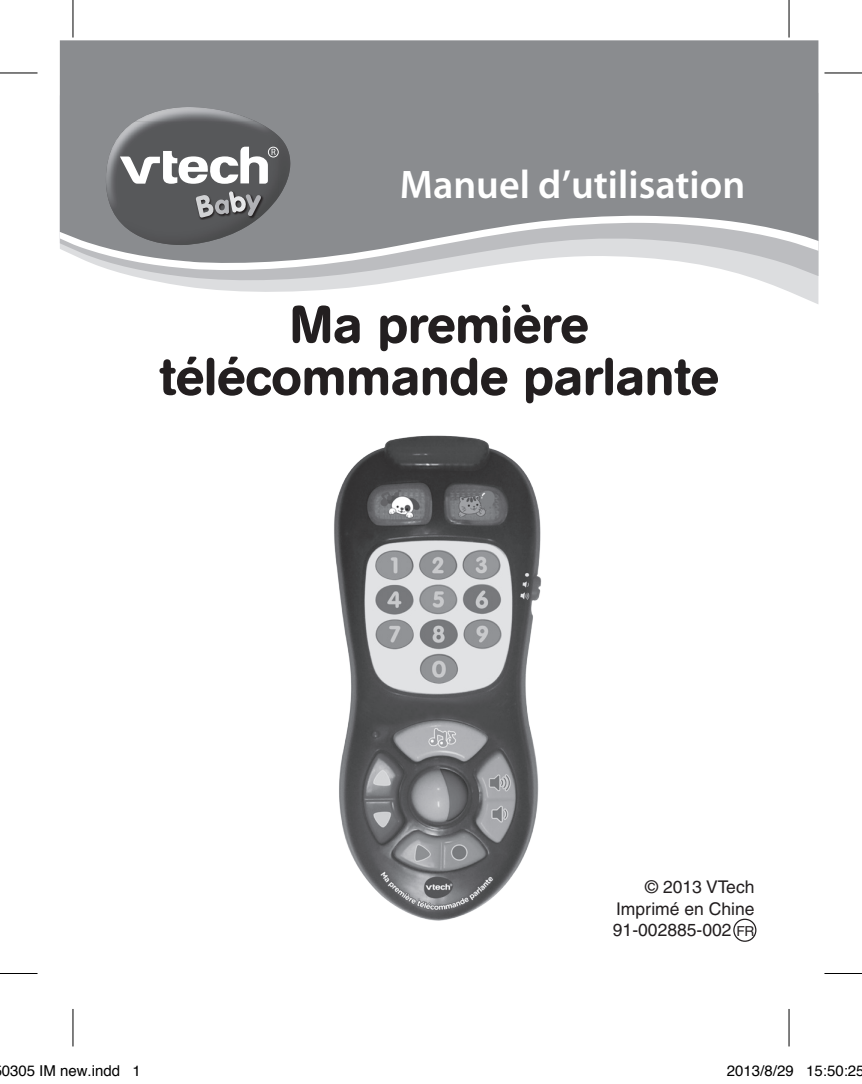
<style>
.page{position:relative;width:862px;height:1084px;background:#fff}
.page>*{position:absolute;margin:0;border:0;box-sizing:border-box;transform-origin:0 0}
.t1{font:500 52px/52px "AG Book Rounded";color:#231f20;text-align:center}
.t2{font:600 40px "Myriad Pro";color:#fff}
.t3{font:500 17.5px "Helvetica";color:#231f20}
.t4{font:15px "Helvetica";color:#000}
.s1{font-size:13.75px}
</style>
<div class="page">
<svg style="left:161px;top:282px;width:657px;height:22px"></svg>
<svg style="left:118px;top:272px;width:700px;height:10px"></svg>
<svg style="left:97px;top:265px;width:721px;height:7px"></svg>
<svg style="left:60px;top:40px;width:758px;height:225px;background:#95979a"></svg>
<img style="left:334px;top:435px;width:208px;height:486px">
<svg style="left:106px;top:107px;width:192px;height:138px;background:#78797b"></svg>
<div style="left:733px;top:918px;width:23px;height:23px;border:1px solid #231f20;border-radius:50%"></div>
<hr style="left:0;top:73px;width:38px;height:1px;background:#000">
<hr style="left:824px;top:73px;width:38px;height:1px;background:#000">
<hr style="left:0;top:973px;width:38px;height:1px;background:#000">
<hr style="left:824px;top:973px;width:38px;height:1px;background:#000">
<hr style="left:73px;top:0;width:1px;height:37px;background:#000">
<hr style="left:73px;top:1008px;width:1px;height:38px;background:#000">
<hr style="left:788px;top:0;width:1px;height:37px;background:#000">
<hr style="left:788px;top:1008px;width:1px;height:38px;background:#000">
<p class="t2" style="left:400px;top:159px;width:347px">Manuel d’utilisation</p>
<p class="t1" style="left:159px;top:299px;width:561px">Ma première télécommande parlante</p>
<p class="t3" style="left:645px;top:877px;width:111px">© 2013 VTech</p>
<p class="t3" style="left:616px;top:898px;width:140px">Imprimé en Chine</p>
<p class="t3" style="left:613px;top:919px;width:143px">91-002885-002 <span class="s1">FR</span></p>
<p class="t4" style="left:2px;top:1060px;width:141px">0305 IM new.indd 1</p>
<p class="t4" style="left:727px;top:1060px;width:139px">2013/8/29 15:50:25</p>
</div>
